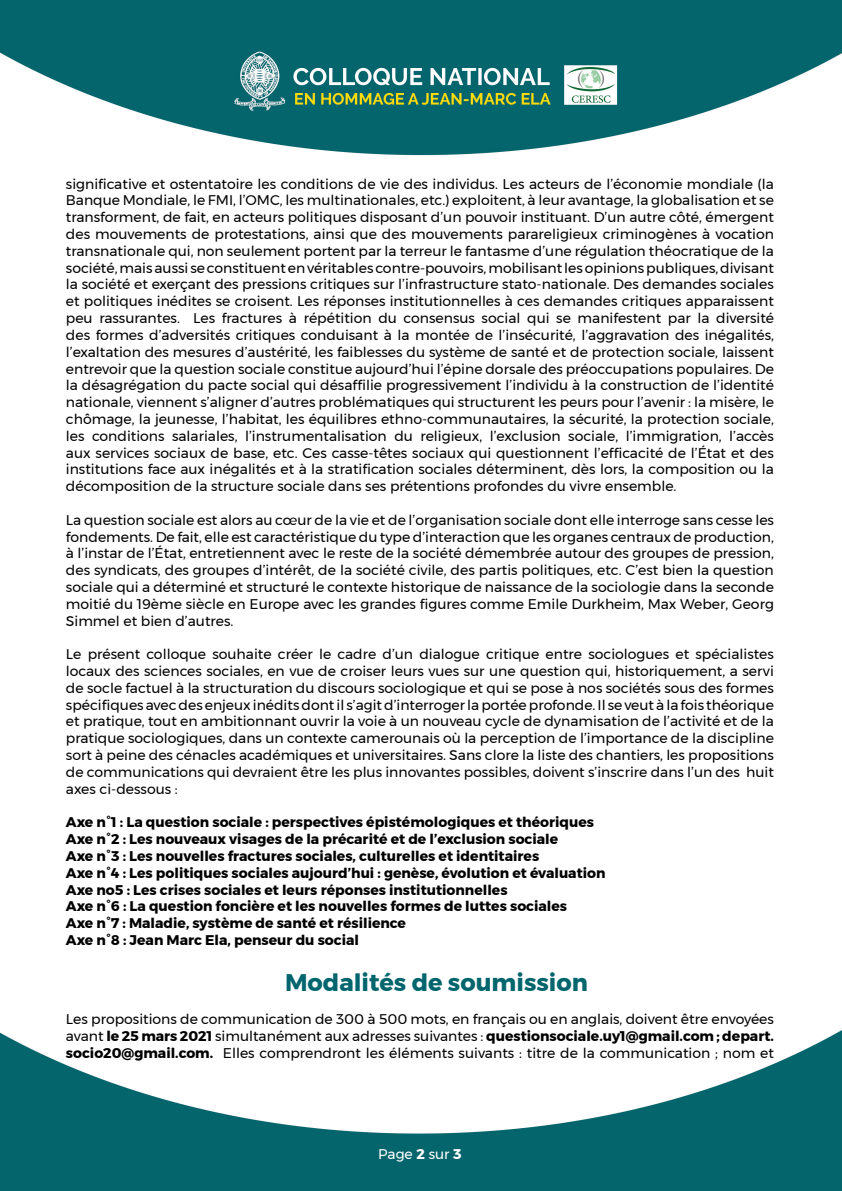
<style>
.page{position:relative;width:842px;height:1191px;background:#fff}
.page>*{position:absolute;margin:0;border:0;box-sizing:border-box;transform-origin:0 0}
.t1{font:700 24px "Montserrat";color:#00656d}
.t2{font:14px/16.8px "Montserrat";color:#000;text-align:justify}
.t3{font:700 14px/16.8px "Montserrat";color:#000}
.t4{font:14px "Montserrat";color:#fff}
.s1{font-weight:700}
</style>
<div class="page">
<img style="left:0;top:0;width:842px;height:1191px">
<p class="t2" style="left:66px;top:175px;width:710px">significative et ostentatoire les conditions de vie des individus. Les acteurs de l’économie mondiale (la Banque Mondiale, le FMI, l’OMC, les multinationales, etc.) exploitent, à leur avantage, la globalisation et se transforment, de fait, en acteurs politiques disposant d’un pouvoir instituant. D’un autre côté, émergent des mouvements de protestations, ainsi que des mouvements parareligieux criminogènes à vocation transnationale qui, non seulement portent par la terreur le fantasme d’une régulation théocratique de la société, mais aussi se constituent en véritables contre-pouvoirs, mobilisant les opinions publiques, divisant la société et exerçant des pressions critiques sur l’infrastructure stato-nationale. Des demandes sociales et politiques inédites se croisent. Les réponses institutionnelles à ces demandes critiques apparaissent peu rassurantes. Les fractures à répétition du consensus social qui se manifestent par la diversité des formes d’adversités critiques conduisant à la montée de l’insécurité, l’aggravation des inégalités, l’exaltation des mesures d’austérité, les faiblesses du système de santé et de protection sociale, laissent entrevoir que la question sociale constitue aujourd’hui l’épine dorsale des préoccupations populaires. De la désagrégation du pacte social qui désaffilie progressivement l’individu à la construction de l’identité nationale, viennent s’aligner d’autres problématiques qui structurent les peurs pour l’avenir : la misère, le chômage, la jeunesse, l’habitat, les équilibres ethno-communautaires, la sécurité, la protection sociale, les conditions salariales, l’instrumentalisation du religieux, l’exclusion sociale, l’immigration, l’accès aux services sociaux de base, etc. Ces casse-têtes sociaux qui questionnent l’efficacité de l’État et des institutions face aux inégalités et à la stratification sociales déterminent, dès lors, la composition ou la décomposition de la structure sociale dans ses prétentions profondes du vivre ensemble.</p>
<p class="t2" style="left:66px;top:511px;width:710px">La question sociale est alors au cœur de la vie et de l’organisation sociale dont elle interroge sans cesse les fondements. De fait, elle est caractéristique du type d’interaction que les organes centraux de production, à l’instar de l’État, entretiennent avec le reste de la société démembrée autour des groupes de pression, des syndicats, des groupes d’intérêt, de la société civile, des partis politiques, etc. C’est bien la question sociale qui a déterminé et structuré le contexte historique de naissance de la sociologie dans la seconde moitié du 19ème siècle en Europe avec les grandes figures comme Emile Durkheim, Max Weber, Georg Simmel et bien d’autres.</p>
<p class="t2" style="left:66px;top:645px;width:710px">Le présent colloque souhaite créer le cadre d’un dialogue critique entre sociologues et spécialistes locaux des sciences sociales, en vue de croiser leurs vues sur une question qui, historiquement, a servi de socle factuel à la structuration du discours sociologique et qui se pose à nos sociétés sous des formes spécifiques avec des enjeux inédits dont il s’agit d’interroger la portée profonde. Il se veut à la fois théorique et pratique, tout en ambitionnant ouvrir la voie à un nouveau cycle de dynamisation de l’activité et de la pratique sociologiques, dans un contexte camerounais où la perception de l’importance de la discipline sort à peine des cénacles académiques et universitaires. Sans clore la liste des chantiers, les propositions de communications qui devraient être les plus innovantes possibles, doivent s’inscrire dans l’un des huit axes ci-dessous :</p>
<p class="t3" style="left:66px;top:814px;width:541px">Axe n°1 : La question sociale : perspectives épistémologiques et théoriques Axe n°2 : Les nouveaux visages de la précarité et de l’exclusion sociale<br>Axe n°3 : Les nouvelles fractures sociales, culturelles et identitaires<br>Axe n°4 : Les politiques sociales aujourd’hui : genèse, évolution et évaluation Axe no5 : Les crises sociales et leurs réponses institutionnelles<br>Axe n°6 : La question foncière et les nouvelles formes de luttes sociales<br>Axe n°7 : Maladie, système de santé et résilience<br>Axe n°8 : Jean Marc Ela, penseur du social</p>
<h1 class="t1" style="left:285px;top:962px;width:304px">Modalités de soumission</h1>
<p class="t2" style="left:66px;top:1010px;width:709px">Les propositions de communication de 300 à 500 mots, en français ou en anglais, doivent être envoyées avant <span class="s1">le 25 mars 2021</span> simultanément aux adresses suivantes : <span class="s1">questionsociale.uy1@gmail.com ; depart. socio20@gmail.com.</span> Elles comprendront les éléments suivants : titre de la communication ; nom et</p>
<p class="t4" style="left:378px;top:1143px;width:85px">Page <span class="s1">2</span> sur <span class="s1">3</span></p>
</div>
